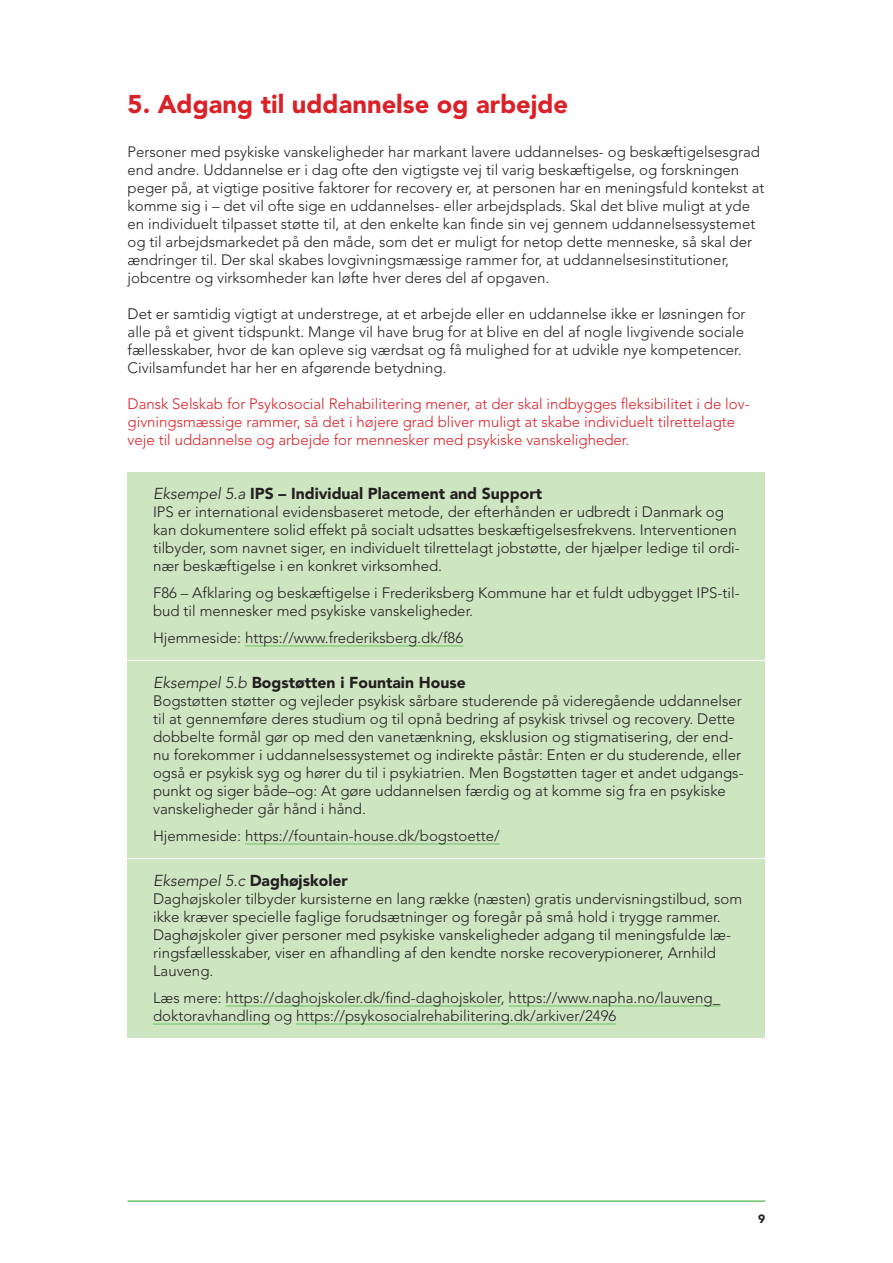
<style>
.page{position:relative;width:893px;height:1263px;background:#fff}
.page>*{position:absolute;margin:0;border:0;box-sizing:border-box;transform-origin:0 0}
.Punkter{font:900 25.5px "Avenir LT Std";color:#da2128}
.Eksempel_over{font:900 15.75px "Avenir LT Std";color:#231f20}
.Eksempler{font:300 15px/18px "Avenir LT Std";color:#231f20}
._10_Program_brød{font:300 15px/18px "Avenir LT Std";color:#231f20}
.Program_brød_farve{font:300 15px/18px "Avenir LT Std";color:#da2128}
.PR_Paginering{font:900 12px "Avenir LT Std";color:#231f20}
.s1{font-weight:300;font-style:italic}
</style>
<div class="page">
<div style="left:128px;top:473px;width:637px;height:43px;background:#cde5c1"></div>
<div style="left:128px;top:491px;width:637px;height:97px;background:#cde5c1"></div>
<div style="left:128px;top:572px;width:637px;height:61px;background:#cde5c1"></div>
<div style="left:128px;top:617px;width:637px;height:43px;background:#cde5c1"></div>
<hr style="left:245px;top:646px;width:218px;height:1px;background:#6bc067">
<div style="left:128px;top:662px;width:637px;height:43px;background:#cde5c1"></div>
<div style="left:128px;top:680px;width:637px;height:151px;background:#cde5c1"></div>
<div style="left:128px;top:815px;width:637px;height:43px;background:#cde5c1"></div>
<hr style="left:245px;top:844px;width:255px;height:1px;background:#6bc067">
<div style="left:128px;top:860px;width:637px;height:43px;background:#cde5c1"></div>
<div style="left:128px;top:878px;width:637px;height:160px;background:#cde5c1"></div>
<hr style="left:226px;top:1006px;width:275px;height:1px;background:#6bc067">
<hr style="left:508px;top:1006px;width:212px;height:1px;background:#6bc067">
<hr style="left:153px;top:1024px;width:117px;height:1px;background:#6bc067">
<hr style="left:296px;top:1024px;width:320px;height:1px;background:#6bc067">
<hr style="left:128px;top:1200px;width:637px;height:2px;background:#6bc067">
<p class="Punkter" style="left:128px;top:89px;width:442px">5. Adgang til uddannelse og arbejde</p>
<p class="_10_Program_brød" style="left:128px;top:143px;width:638px">Personer med psykiske vanskeligheder har markant lavere uddannelses- og beskæftigelsesgrad end andre. Uddannelse er i dag ofte den vigtigste vej til varig beskæftigelse, og forskningen peger på, at vigtige positive faktorer for recovery er, at personen har en meningsfuld kontekst at komme sig i – det vil ofte sige en uddannelses- eller arbejdsplads. Skal det blive muligt at yde en individuelt tilpasset støtte til, at den enkelte kan finde sin vej gennem uddannelsessystemet og til arbejdsmarkedet på den måde, som det er muligt for netop dette menneske, så skal der ændringer til. Der skal skabes lovgivningsmæssige rammer for, at uddannelsesinstitutioner, jobcentre og virksomheder kan løfte hver deres del af opgaven.</p>
<p class="_10_Program_brød" style="left:128px;top:305px;width:619px">Det er samtidig vigtigt at understrege, at et arbejde eller en uddannelse ikke er løsningen for alle på et givent tidspunkt. Mange vil have brug for at blive en del af nogle livgivende sociale fællesskaber, hvor de kan opleve sig værdsat og få mulighed for at udvikle nye kompetencer.<br>Civilsamfundet har her en afgørende betydning.</p>
<p class="Program_brød_farve" style="left:128px;top:395px;width:624px">Dansk Selskab for Psykosocial Rehabilitering mener, at der skal indbygges fleksibilitet i de lov&shy;givningsmæssige rammer, så det i højere grad bliver muligt at skabe individuelt tilrettelagte veje til uddannelse og arbejde for mennesker med psykiske vanskeligheder.</p>
<p class="Eksempel_over" style="left:153px;top:484px;width:391px"><span class="s1">Eksempel 5.a</span> IPS – Individual Placement and Support</p>
<p class="Eksempler" style="left:153px;top:503px;width:588px">IPS er international evidensbaseret metode, der efterhånden er udbredt i Danmark og kan dokumentere solid effekt på socialt udsattes beskæftigelsesfrekvens. Interventionen tilbyder, som navnet siger, en individuelt tilrettelagt jobstøtte, der hjælper ledige til ordi&shy;nær beskæftigelse i en konkret virksomhed.</p>
<p class="Eksempler" style="left:153px;top:584px;width:588px">F86 – Afklaring og beskæftigelse i Frederiksberg Kommune har et fuldt udbygget IPS-til&shy;bud til mennesker med psykiske vanskeligheder.</p>
<p class="Eksempler" style="left:153px;top:629px;width:312px">Hjemmeside: https://www.frederiksberg.dk/f86</p>
<p class="Eksempel_over" style="left:153px;top:673px;width:314px"><span class="s1">Eksempel 5.b</span> Bogstøtten i Fountain House</p>
<p class="Eksempler" style="left:153px;top:692px;width:592px">Bogstøtten støtter og vejleder psykisk sårbare studerende på videregående uddannelser til at gennemføre deres studium og til opnå bedring af psykisk trivsel og recovery. Dette dobbelte formå l gør op med den vanetænkning, eksklusion og stigmatisering, der end&shy;nu forekommer i uddannelsessystemet og indirekte påstår: Enten er du studerende, eller også er psykisk syg og hører du til i psykiatrien. Men Bogstøtten tager et andet udgangs&shy;punkt og siger både–og: At gøre uddannelsen færdig og at komme sig fra en psykiske vanskeligheder går hånd i hånd.</p>
<p class="Eksempler" style="left:153px;top:827px;width:348px">Hjemmeside: https://fountain-house.dk/bogstoette/</p>
<p class="Eksempel_over" style="left:153px;top:871px;width:196px"><span class="s1">Eksempel 5.c</span> Daghøjskoler</p>
<p class="Eksempler" style="left:153px;top:890px;width:591px">Daghøjskoler tilbyder kursisterne en lang række (næsten) gratis undervisningstilbud, som ikke kræver specielle faglige forudsætninger og foregår på små hold i trygge rammer.<br>Daghøjskoler giver personer med psykiske vanskeligheder adgang til meningsfulde læ&shy;ringsfællesskaber, viser en afhandling af den kendte norske recoverypionerer, Arnhild Lauveng.</p>
<p class="Eksempler" style="left:153px;top:989px;width:569px">Læs mere: https://daghojskoler.dk/find-daghojskoler, https://www.napha.no/lauveng_ doktoravhandling og https://psykosocialrehabilitering.dk/arkiver/2496</p>
<p class="PR_Paginering" style="left:758px;top:1212px;width:9px">9</p>
</div>
